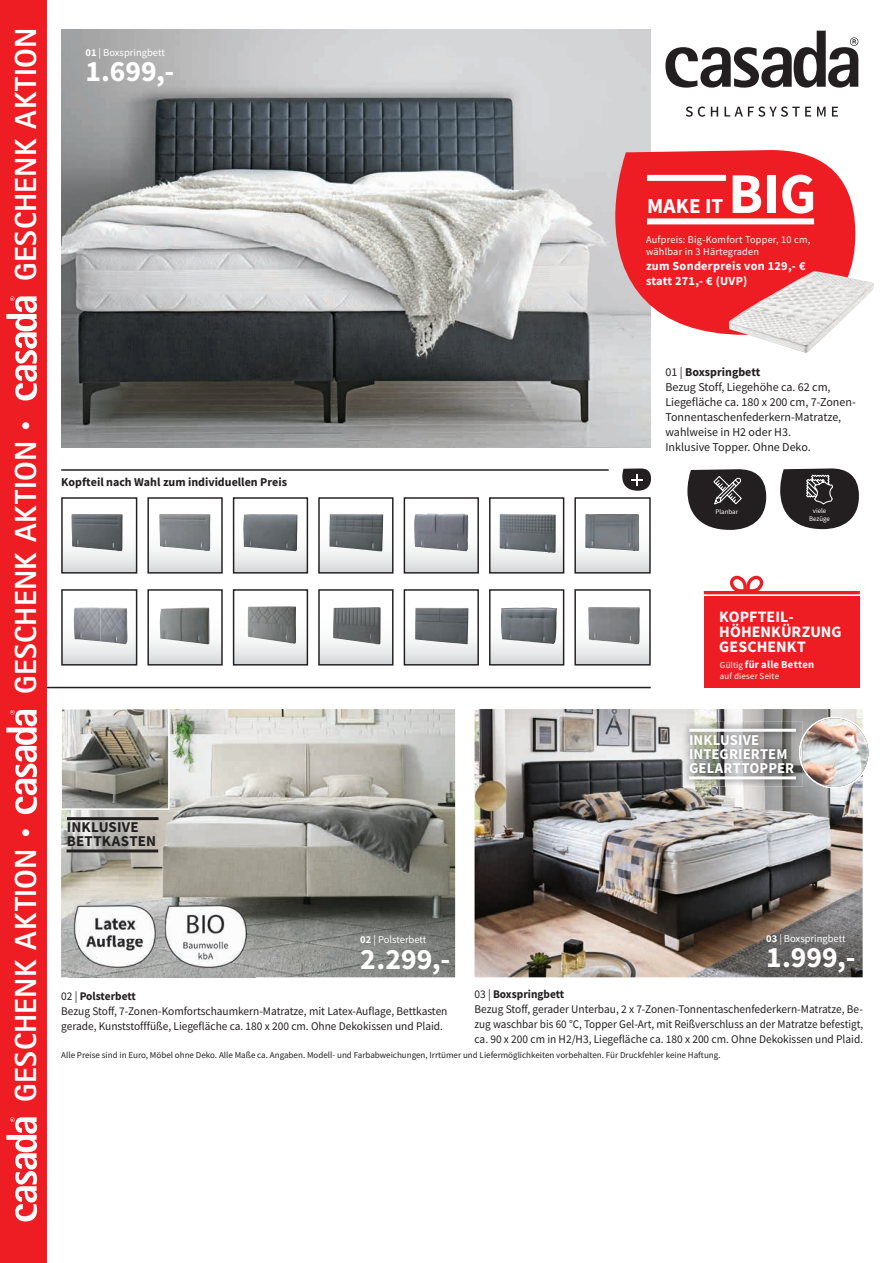
<style>
.page{position:relative;width:893px;height:1263px;background:#fff}
.page>*{position:absolute;margin:0;border:0;box-sizing:border-box;transform-origin:0 0}
.t1{font:700 57.6px "Mada";color:#fff}
.t2{font:800 30.45px "Rotis Sans Serif Std";letter-spacing:.015em;color:#fff}
.t3{font:700 29.55px "Mada";letter-spacing:.005em;color:#fff}
.t4{font:700 21.3px "Mada";letter-spacing:.01em;color:#fff}
.t5{font:700 15.9px/14.9px "Mada";letter-spacing:.005em;color:#fff}
.t6{font:700 15px/14px "Mada";letter-spacing:.005em;color:#fff}
.t7{font:700 15px/14px "Mada";letter-spacing:.01em;color:#231f20}
.t8{font:700 12.3px/14.9px "Mada";letter-spacing:.02em;color:#fff}
.t9{font:12px/15px "Mada";color:#231f20}
.t10{font:700 12px "Mada";color:#231f20}
.t11{font:11.7px/15px "Mada";color:#231f20}
.t12{font:700 10.65px "Mada";letter-spacing:.02em;color:#fff}
.t13{font:10.5px "Mada";color:#fff}
.t14{font:10.35px/12.3px "Mada";letter-spacing:.02em;color:#fff}
.t15{font:9px "Mada";color:#231f20}
.t16{font:8.85px "Mada";letter-spacing:.02em;color:#fff}
.t17{font:6.9px/8.1px "Mada";color:#fff;text-align:center}
.s1{font-weight:700}
.s2{font-size:19.2px}
.s3{font-weight:400;font-size:8.85px}
</style>
<div class="page">
<img style="left:61px;top:709px;width:394px;height:268px">
<img style="left:61px;top:30px;width:590px;height:417px">
<img style="left:475px;top:709px;width:388px;height:268px">
<svg style="left:61px;top:709px;width:109px;height:102px;background:#9a9890"></svg>
<hr style="left:29px;top:687px;width:622px;height:1px;background:#231f20">
<svg style="left:687px;top:469px;width:79px;height:61px;background:#4e4b4c"></svg>
<svg style="left:780px;top:468px;width:79px;height:61px"></svg>
<hr style="left:61px;top:469px;width:548px;height:2px;background:#231f20">
<svg style="left:622px;top:468px;width:29px;height:23px"></svg>
<svg style="left:63px;top:611px;width:72px;height:52px"></svg>
<img style="left:74px;top:607px;width:27px;height:34px">
<img style="left:101px;top:607px;width:26px;height:37px">
<div style="left:61px;top:589px;width:76px;height:76px;border:1px solid #231f20"></div>
<svg style="left:491px;top:608px;width:71px;height:55px"></svg>
<img style="left:501px;top:607px;width:55px;height:37px">
<div style="left:489px;top:589px;width:75px;height:76px;border:1px solid #231f20"></div>
<svg style="left:406px;top:607px;width:71px;height:56px"></svg>
<img style="left:415px;top:608px;width:53px;height:36px">
<div style="left:404px;top:589px;width:75px;height:76px;border:1px solid #231f20"></div>
<svg style="left:149px;top:620px;width:72px;height:43px"></svg>
<img style="left:160px;top:607px;width:50px;height:38px">
<div style="left:147px;top:589px;width:76px;height:76px;border:1px solid #231f20"></div>
<svg style="left:235px;top:612px;width:71px;height:51px"></svg>
<img style="left:248px;top:606px;width:48px;height:38px">
<div style="left:233px;top:589px;width:75px;height:76px;border:1px solid #231f20"></div>
<svg style="left:320px;top:642px;width:71px;height:21px"></svg>
<img style="left:333px;top:607px;width:48px;height:37px">
<div style="left:318px;top:589px;width:75px;height:76px;border:1px solid #231f20"></div>
<svg style="left:576px;top:642px;width:73px;height:21px"></svg>
<img style="left:588px;top:607px;width:52px;height:37px">
<div style="left:574px;top:589px;width:77px;height:76px;border:1px solid #231f20"></div>
<svg style="left:63px;top:550px;width:72px;height:22px"></svg>
<img style="left:71px;top:514px;width:52px;height:37px">
<div style="left:61px;top:497px;width:76px;height:77px;border:1px solid #231f20"></div>
<svg style="left:149px;top:514px;width:72px;height:58px"></svg>
<img style="left:159px;top:514px;width:51px;height:37px">
<div style="left:147px;top:497px;width:76px;height:77px;border:1px solid #231f20"></div>
<svg style="left:576px;top:541px;width:73px;height:31px"></svg>
<img style="left:585px;top:514px;width:54px;height:37px">
<div style="left:574px;top:497px;width:77px;height:77px;border:1px solid #231f20"></div>
<svg style="left:320px;top:514px;width:71px;height:58px"></svg>
<img style="left:329px;top:514px;width:54px;height:37px">
<div style="left:318px;top:497px;width:75px;height:77px;border:1px solid #231f20"></div>
<svg style="left:235px;top:514px;width:71px;height:58px"></svg>
<img style="left:243px;top:514px;width:54px;height:37px">
<div style="left:233px;top:497px;width:75px;height:77px;border:1px solid #231f20"></div>
<svg style="left:406px;top:518px;width:71px;height:54px"></svg>
<img style="left:414px;top:513px;width:54px;height:38px">
<div style="left:404px;top:497px;width:75px;height:77px;border:1px solid #231f20"></div>
<svg style="left:491px;top:550px;width:71px;height:22px"></svg>
<img style="left:499px;top:514px;width:57px;height:39px">
<div style="left:489px;top:497px;width:75px;height:77px;border:1px solid #231f20"></div>
<img style="left:69px;top:902px;width:187px;height:76px">
<svg style="left:665px;top:31px;width:193px;height:57px"></svg>
<svg style="left:686px;top:106px;width:152px;height:11px"></svg>
<svg style="left:615px;top:150px;width:240px;height:185px;background:#ec363b"></svg>
<div style="left:647px;top:175px;width:79px;height:6px;background:#fff"></div>
<div style="left:647px;top:218px;width:167px;height:6px;background:#fff"></div>
<div style="left:704px;top:596px;width:156px;height:91px;background:#ee1d23"></div>
<hr style="left:704px;top:591px;width:156px;height:3px;background:#ee1d23">
<svg style="left:726px;top:575px;width:41px;height:20px"></svg>
<hr style="left:67px;top:817px;width:92px;height:3px;background:#231f20">
<hr style="left:67px;top:849px;width:91px;height:3px;background:#231f20">
<img style="left:729px;top:271px;width:145px;height:82px">
<img style="left:799px;top:717px;width:70px;height:71px">
<img style="left:682px;top:722px;width:121px;height:65px">
<img style="left:799px;top:736px;width:4px;height:33px">
<hr style="left:689px;top:729px;width:107px;height:3px;background:#fff">
<hr style="left:689px;top:776px;width:107px;height:3px;background:#fff">
<div style="left:0;top:0;width:47px;height:1263px;background:#ee1d23"></div>
<svg style="left:6px;top:1117px;width:31px;height:104px"></svg>
<svg style="left:6px;top:710px;width:31px;height:104px"></svg>
<svg style="left:6px;top:296px;width:31px;height:104px"></svg>
<h2 class="t2" style="left:7px;top:281px;width:255px;rotate:-90deg">GESCHENK AKTION</h2>
<p class="t13" style="left:85px;top:47px;width:81px"><span class="s1">01</span> | Boxspringbett</p>
<h3 class="t3" style="left:85px;top:55px;width:90px">1.699,-</h3>
<h3 class="t4" style="left:647px;top:194px;width:78px">MAKE IT</h3>
<h1 class="t1" style="left:728px;top:161px;width:90px">BIG</h1>
<p class="t14" style="left:646px;top:234px;width:166px">Aufpreis: Big-Komfort Topper, 10 cm, wählbar in 3 Härtegraden</p>
<p class="t8" style="left:646px;top:259px;width:161px">zum Sonderpreis von 129,- € statt 271,- € (UVP)</p>
<h2 class="t2" style="left:7px;top:694px;width:276px;rotate:-90deg">GESCHENK AKTION <span class="s2">•</span></h2>
<h2 class="t2" style="left:7px;top:1102px;width:276px;rotate:-90deg">GESCHENK AKTION <span class="s2">•</span></h2>
<p class="t10" style="left:61px;top:475px;width:227px">Kopfteil nach Wahl zum individuellen Preis</p>
<p class="t7" style="left:67px;top:821px;width:91px">INKLUSIVE<br>BETTKASTEN</p>
<p class="t13" style="left:360px;top:934px;width:68px"><span class="s1">02</span> | Polsterbett</p>
<h3 class="t3" style="left:360px;top:942px;width:91px">2.299,-</h3>
<p class="t9" style="left:665px;top:365px;width:192px">01 | <span class="s1">Boxspringbett<br></span>Bezug Stoff, Liegehöhe ca. 62 cm,<br>Liegefläche ca. 180 x 200 cm, 7-Zonen-<br>Tonnen taschenfederkern-Matratze, wahlweise in H2 oder H3.<br>Inklusive Topper. Ohne Deko.</p>
<p class="t17" style="left:716px;top:508px;width:24px">Planbar</p>
<p class="t17" style="left:809px;top:507px;width:22px">viele<br>Bezüge</p>
<h3 class="t5" style="left:719px;top:610px;width:124px">KOPFTEIL-<br>HÖHENKÜRZUNG<br>GESCHENKT</h3>
<p class="t12" style="left:720px;top:659px;width:96px"><span class="s3">Gültig</span> für alle Betten</p>
<p class="t16" style="left:720px;top:671px;width:61px">auf dieser Seite</p>
<p class="t6" style="left:689px;top:734px;width:106px">INKLUSIVE<br>INTEGRIERTEM<br>GELARTTOPPER</p>
<p class="t13" style="left:766px;top:933px;width:81px"><span class="s1">03</span> | Boxspringbett</p>
<h3 class="t3" style="left:766px;top:941px;width:91px">1.999,-</h3>
<p class="t11" style="left:475px;top:987px;width:390px">03 | <span class="s1">Boxspringbett<br></span>Bezug Stoff, gerader Unterbau, 2 x 7-Zonen-Tonnentaschenfederkern-Matratze, Be&shy;zug waschbar bis 60 °C, Topper Gel-Art, mit Reißverschluss an der Matratze befestigt, ca. 90 x 200 cm in H2/H3, Liegefläche ca. 180 x 200 cm. Ohne Dekokissen und Plaid.</p>
<p class="t11" style="left:61px;top:988px;width:388px">02 | <span class="s1">Polsterbett<br></span>Bezug Stoff, 7-Zonen-Komfortschaumkern-Matratze, mit Latex-Auflage, Bettkasten gerade, Kunststofffüße, Liegefläche ca. 180 x 200 cm. Ohne Dekokissen und Plaid.</p>
<p class="t15" style="left:61px;top:1050px;width:661px">Alle Preise sind in Euro, Möbel ohne Deko. Alle Maße ca. Angaben. Modell- und Farbabweichungen, Irrtümer und Liefermöglichkeiten vorbehalten. Für Druckfehler keine Haftung.</p>
</div>
